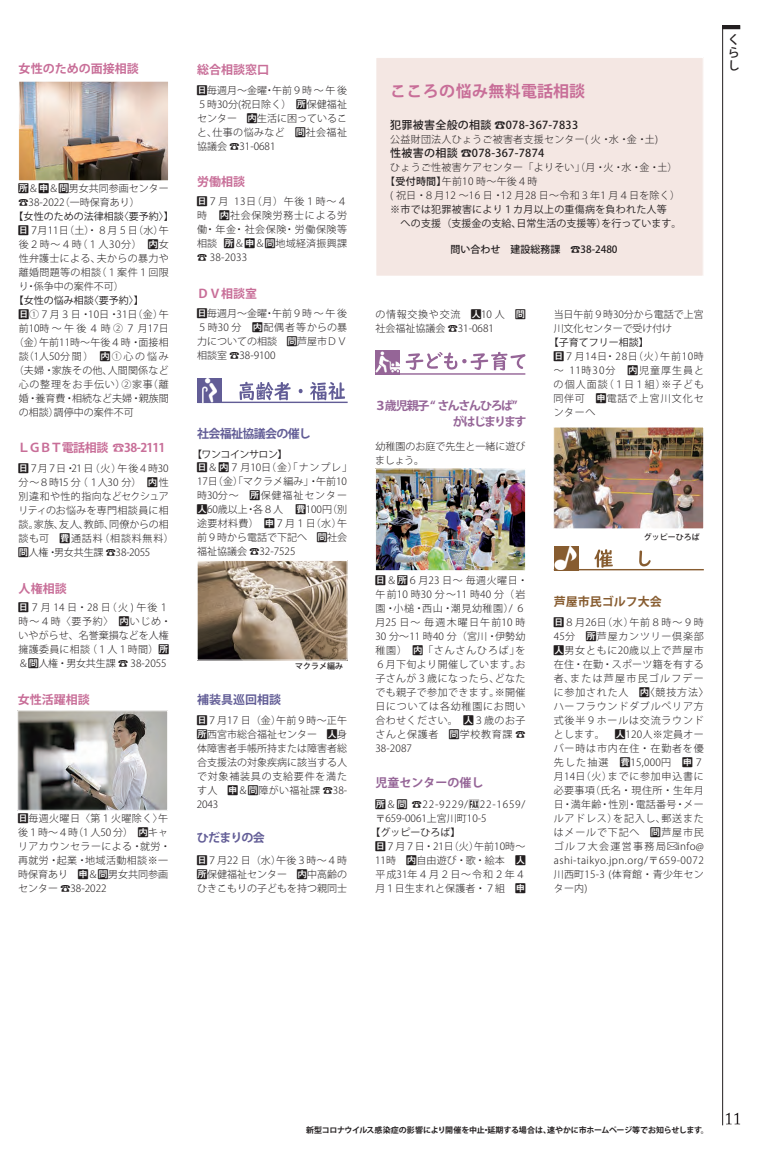
<style>
.page{position:relative;width:774px;height:1153px;background:#fff}
.page>*{position:absolute;margin:0;border:0;box-sizing:border-box;transform-origin:0 0}
.t1{font:700 16px "Koz Go Pro";letter-spacing:.025em;color:#c86e98}
.t2{font:700 12px "Koz Go Pro";color:#c86e98}
.t3{font:700 12px/16px "Koz Go Pro";letter-spacing:-.105em;color:#956597}
.t4{font:700 12px "Koz Go Pro";letter-spacing:-.07em;color:#c86e98}
.t5{font:700 12px "Koz Go Pro";letter-spacing:-.055em;color:#625d96}
.t6{font:700 12px "Koz Go Pro";color:#956597}
.t7{font:700 12px "Koz Go Pro";color:#875c30}
.t8{font:700 12px "Koz Go Pro";color:#625d96}
.t9{font:500 12px/12.7px "Koz Go Pro";color:#231f20}
.t10{font:500 11px "Koz Go Pro";letter-spacing:.025em;color:#231f20}
.t11{font:300 10px/14px "Koz Go Pro";letter-spacing:.025em;color:#231f20;text-align:justify}
.t12{font:300 10px/14px "Koz Go Pro";color:#231f20}
.t13{font:300 10px/14px "Koz Go Pro";letter-spacing:.075em;color:#231f20}
.t14{font:300 10px/14px "Koz Go Pro";letter-spacing:-.005em;color:#231f20}
.t15{font:300 10px/14px "Koz Go Pro";letter-spacing:.08em;color:#231f20}
.t16{font:10px/14px "Koz Go Pro";letter-spacing:.025em;color:#231f20}
.t17{font:300 10px/14px "Koz Go Pro";letter-spacing:-.01em;color:#231f20}
.t18{font:500 10px "Koz Go Pro";color:#231f20}
.t19{font:300 10px "Koz Go Pro";letter-spacing:.17em;color:#231f20}
.t20{font:300 10px "Koz Go Pro";letter-spacing:.115em;color:#231f20}
.t21{font:10px "Koz Go Pro";color:#231f20}
.t22{font:10px "Koz Go Pro";letter-spacing:-.05em;color:#231f20}
.t23{font:700 8px "Koz Go Pro";letter-spacing:-.02em;color:#231f20}
.t24{font:500 8px "Koz Go Pro";color:#231f20}
.s1{font-family:"Ashi Gaiji";font-weight:400}
.s2{font-weight:400}
.s3{font-weight:500}
</style>
<div class="page">
<div style="left:722px;top:25px;width:18px;height:4px;border:1px solid #231f20"></div>
<hr style="left:722px;top:27px;width:1px;height:1098px;background:#231f20">
<svg style="left:726px;top:1112px;width:14px;height:12px"></svg>
<img style="left:20px;top:712px;width:146px;height:96px">
<div style="left:18px;top:710px;width:150px;height:100px;border:1px solid #fff"></div>
<img style="left:20px;top:83px;width:147px;height:96px">
<div style="left:18px;top:81px;width:151px;height:100px;border:1px solid #fff"></div>
<div style="left:376px;top:58px;width:327px;height:218px;background:#f4e7e3"></div>
<div style="left:198px;top:378px;width:24px;height:25px;background:#625d96"></div>
<svg style="left:239px;top:382px;width:106px;height:18px"></svg>
<hr style="left:198px;top:401px;width:150px;height:2px;background:#625d96">
<img style="left:202px;top:379px;width:15px;height:23px">
<svg style="left:375px;top:350px;width:25px;height:23px"></svg>
<hr style="left:375px;top:373px;width:150px;height:1px;background:#956597">
<svg style="left:406px;top:352px;width:119px;height:18px"></svg>
<img style="left:375px;top:351px;width:25px;height:21px">
<img style="left:377px;top:470px;width:147px;height:98px">
<div style="left:375px;top:468px;width:151px;height:102px;border:1px solid #fff"></div>
<img style="left:555px;top:429px;width:147px;height:98px">
<div style="left:553px;top:427px;width:151px;height:102px;border:1px solid #fff"></div>
<img style="left:199px;top:562px;width:146px;height:96px">
<div style="left:197px;top:560px;width:150px;height:100px;border:1px solid #fff"></div>
<svg style="left:594px;top:549px;width:57px;height:18px"></svg>
<hr style="left:554px;top:569px;width:150px;height:1px;background:#875c30">
<img style="left:554px;top:546px;width:24px;height:23px">
<p class="t2" style="left:19px;top:61px;width:146px">女性のための面接相談　　</p>
<p class="t12" style="left:19px;top:181px;width:152px"><span class="s1">唖</span>＆<span class="s1">逢</span>＆<span class="s1">葵</span>男女共同参画センター☎38-2022（一時保育あり）</p>
<p class="t11" style="left:19px;top:209px;width:157px;text-align:left;text-indent:-5px"><span class="s2">【女性のための法律相談〈要予約〉】</span><span class="s1">亜</span>７月11日（土）・８月５日（水）午後２時～４時（１人30分）　<span class="s1">娃</span>女性弁護士による、夫からの暴力や離婚問題等の相談（１案件１回限り・係争中の案件不可）</p>
<p class="t21" style="left:14px;top:293px;width:131px">【女性の悩み相談〈要予約〉】</p>
<p class="t11" style="left:19px;top:307px;width:151px"><span class="s1">亜</span>①７月３日・10日・31日（金）午</p>
<p class="t20" style="left:19px;top:321px;width:151px">前10時～午後４時②７月17日</p>
<p class="t11" style="left:14px;top:335px;width:156px">（金）午前11時～午後４時・面接相</p>
<p class="t19" style="left:19px;top:349px;width:152px">談（1人50分間）　<span class="s1">娃</span>①心の悩み</p>
<p class="t11" style="left:14px;top:363px;width:156px">（夫婦・家族その他、人間関係など</p>
<p class="t13" style="left:19px;top:377px;width:152px">心の整理をお手伝い）②家事（離</p>
<p class="t12" style="left:19px;top:391px;width:152px">婚・養育費・相続など夫婦・親族間</p>
<p class="t12" style="left:19px;top:405px;width:117px">の相談）調停中の案件不可</p>
<p class="t4" style="left:18px;top:439px;width:149px">ＬＧＢＴ電話相談 ☎38-2111</p>
<p class="t14" style="left:19px;top:461px;width:157px"><span class="s1">亜</span>７月７日・21 日（火）午後４時30分～８時15 分（１人30 分）　<span class="s1">娃</span>性別違和や性的指向などセクシュアリティのお悩みを専門相談員に相談。家族、友人、教師、同僚からの相談も可　<span class="s1">挨</span>通話料（相談料無料）<span class="s1">葵</span>人権・男女共生課 ☎38-2055</p>
<p class="t2" style="left:19px;top:581px;width:49px">人権相談</p>
<p class="t12" style="left:19px;top:600px;width:154px"><span class="s1">亜</span>７月 14 日・28 日（火 ) 午後１時～４時〈要予約〉　<span class="s1">娃</span>いじめ・いやがらせ、名誉棄損などを人権擁護委員に相談（１人１時間）<span class="s1">唖</span>＆<span class="s1">葵</span>人権・男女共生課 ☎ 38-2055</p>
<p class="t2" style="left:18px;top:692px;width:73px">女性活躍相談</p>
<p class="t11" style="left:18px;top:811px;width:154px;text-align:left"><span class="s1">亜</span>毎週火曜日〈第１火曜除く〉午後１時～４時（1 人50 分）　<span class="s1">娃</span>キャリアカウンセラーによる・就労・再就労・起業・地域活動相談※一時保育あり　<span class="s1">逢</span>＆<span class="s1">葵</span>男女共同参画センター ☎38-2022</p>
<p class="t2" style="left:197px;top:61px;width:73px">総合相談窓口</p>
<p class="t11" style="left:197px;top:83px;width:152px"><span class="s1">亜</span>毎週月～金曜・午前９時～午後５時30分(祝日除く）　<span class="s1">唖</span>保健福祉センター　<span class="s1">娃</span>生活に困っていること、仕事の悩みなど　<span class="s1">葵</span>社会福祉協議会 ☎31-0681</p>
<p class="t2" style="left:197px;top:174px;width:49px">労働相談</p>
<p class="t11" style="left:197px;top:195px;width:152px"><span class="s1">亜</span>７月 13日（月）午後１時～４時 <span class="s1">娃</span>社会保険労務士による労働・年金・社会保険・労働保険等相談 <span class="s1">唖</span>＆<span class="s1">逢</span>＆<span class="s1">葵</span>地域経済振興課☎ 38-2033</p>
<p class="t2" style="left:197px;top:285px;width:61px">ＤＶ相談室</p>
<p class="t11" style="left:197px;top:306px;width:152px"><span class="s1">亜</span>毎週月～金曜・午前９時～午後５時30 分　<span class="s1">娃</span>配偶者等からの暴力についての相談　<span class="s1">葵</span>芦屋市ＤＶ相談室 ☎38-9100</p>
<p class="t5" style="left:197px;top:425px;width:115px">社会福祉協議会の催し</p>
<p class="t22" style="left:192px;top:447px;width:97px">【ワンコインサロン】</p>
<p class="t12" style="left:197px;top:461px;width:157px"><span class="s1">亜</span>＆<span class="s1">娃</span>７月10日（金）「ナンプレ」<br>17日（金）「マクラメ編み」・午前10時30分～　<span class="s1">唖</span>保健福祉センター<span class="s1">阿</span>60歳以上・各８人 　<span class="s1">挨</span>100円（別途要材料費）　<span class="s1">逢</span>７月１日（水）午前９時から電話で下記へ　<span class="s1">葵</span>社会福祉協議会 ☎32-7525</p>
<p class="t24" style="left:295px;top:660px;width:49px">マクラメ編み</p>
<p class="t8" style="left:197px;top:691px;width:85px">補装具巡回相談</p>
<p class="t11" style="left:197px;top:713px;width:152px"><span class="s1">亜</span>７月17 日（金）午前９時～正午<span class="s1">唖</span>西宮市総合福祉センター　<span class="s1">阿</span>身体障害者手帳所持または障害者総合支援法の対象疾病に該当する人で対象補装具の支給要件を満たす人　<span class="s1">逢</span>＆<span class="s1">葵</span>障がい福祉課 ☎38- 2043</p>
<p class="t5" style="left:197px;top:830px;width:69px">ひだまりの会</p>
<p class="t11" style="left:197px;top:853px;width:151px"><span class="s1">亜</span>７月22 日（水）午後３時～４時<span class="s1">唖</span>保健福祉センター　<span class="s1">娃</span>中高齢のひきこもりの子どもを持つ親同士</p>
<h1 class="t1" style="left:390px;top:81px;width:197px">こころの悩み無料電話相談</h1>
<p class="t10" style="left:390px;top:118px;width:189px">犯罪被害全般の相談 ☎078-367-7833</p>
<p class="t11" style="left:390px;top:132px;width:269px">公益財団法人ひょうご被害者支援センター( 火・水・金・土)</p>
<p class="t10" style="left:390px;top:146px;width:156px">性被害の相談 ☎078-367-7874</p>
<p class="t11" style="left:390px;top:160px;width:289px">ひょうご性被害ケアセンター「よりそい」（月・火・水・金・土）</p>
<p class="t11" style="left:385px;top:174px;width:154px">【<span class="s3">受付時間】</span>午前10 時～午後４時</p>
<p class="t11" style="left:390px;top:188px;width:291px">( 祝日・８月12 ～16 日・12 月28 日～令和３年1 月４日を除く）</p>
<p class="t16" style="left:400px;top:202px;width:282px;text-indent:-10px">※市では犯罪被害により１カ月以上の重傷病を負われた人等<br>への支援（支援金の支給、日常生活の支援等）を行っています。</p>
<p class="t18" style="left:450px;top:243px;width:169px">問い合わせ　建設総務課　☎38-2480</p>
<p class="t12" style="left:375px;top:307px;width:152px">の情報交換や交流　<span class="s1">阿</span>10 人　<span class="s1">葵</span>社会福祉協議会 ☎31-0681</p>
<p class="t3" style="left:453px;top:398px;width:75px;text-indent:-78px">３歳児親子 “ さんさんひろば”がはじまります</p>
<p class="t12" style="left:375px;top:439px;width:152px">幼稚園のお庭で先生と一緒に遊びましょう。</p>
<p class="t17" style="left:554px;top:307px;width:152px">当日午前９時30分から電話で上宮川文化センターで受け付け</p>
<p class="t15" style="left:554px;top:335px;width:152px;text-indent:-5px"><span class="s2">【子育てフリー相談】<br></span><span class="s1">亜</span>７月14日・28日（火）午前10時～ 11時30分　<span class="s1">娃</span>児童厚生員との個人面談（１日１組）※子ども同伴可　<span class="s1">逢</span>電話で上宮川文化センターへ</p>
<p class="t9" style="left:728px;top:34px;width:13px">くらし</p>
<p class="t11" style="left:375px;top:573px;width:154px;text-align:left"><span class="s1">亜</span>＆<span class="s1">唖</span>６月23 日～ 毎週火曜日・午前10 時30 分～11 時40 分（岩園・小槌・西山・潮見幼稚園）/ ６月25 日～ 毎週木曜日午前10 時<br>30 分～11 時40 分（宮川・伊勢幼稚園）　<span class="s1">娃</span>「さんさんひろば」を<br>６月下旬より開催しています。お子さんが３歳になったら、どなたでも親子で参加できます。※開催日については各幼稚園にお問い合わせください。　<span class="s1">阿</span>３歳のお子さんと保護者　<span class="s1">葵</span>学校教育課 ☎<br>38-2087</p>
<p class="t6" style="left:375px;top:775px;width:109px">児童センターの催し</p>
<p class="t12" style="left:375px;top:797px;width:151px"><span class="s1">唖</span>＆<span class="s1">葵</span> ☎22-9229/<span class="s1">穐</span>22-1659/〒659-0061上宮川町10-5</p>
<p class="t11" style="left:375px;top:825px;width:152px;text-align:left;text-indent:-5px"><span class="s2">【グッピーひろば】<br></span><span class="s1">亜</span>７月７日・21日（火）午前10時～<br>11時　<span class="s1">娃</span>自由遊び・歌・絵本　<span class="s1">阿</span>平成31年４月２日～令和２年４月１日生まれと保護者・７組　<span class="s1">逢</span></p>
<p class="t24" style="left:644px;top:532px;width:57px">グッピーひろば</p>
<p class="t7" style="left:554px;top:594px;width:109px">芦屋市民ゴルフ大会</p>
<p class="t13" style="left:554px;top:615px;width:156px"><span class="s1">亜</span>８月26日（水）午前８時～９時<br>45分　<span class="s1">唖</span>芦屋カンツリー倶楽部<span class="s1">阿</span>男女ともに20歳以上で芦屋市在住・在勤・スポーツ籍を有する者、または芦屋市民ゴルフデーに参加された人　<span class="s1">娃</span><span class="s2">〈</span>競技方法<span class="s2">〉</span>ハーフラウンドダブルぺリア方式後半９ホールは交流ラウンドとします。　<span class="s1">阿</span>120人※定員オーバー時は市内在住・在勤者を優先した抽選　<span class="s1">挨</span>15,000円　<span class="s1">逢</span>７月14日（火）までに参加申込書に必要事項（氏名・現住所・生年月日・満年齢・性別・電話番号・メールアドレス）を記入し、郵送またはメールで下記へ　<span class="s1">葵</span>芦屋市民ゴルフ大会運営事務局<span class="s1">悪</span>info@ ashi-taikyo.jpn.org/〒659-0072川西町15-3 (体育館・青少年センター内)</p>
<p class="t23" style="left:306px;top:1124px;width:404px">新型コロナウイルス感染症の影響により開催を中止・延期する場合は、速やかに市ホームページ等でお知らせします。</p>
</div>
